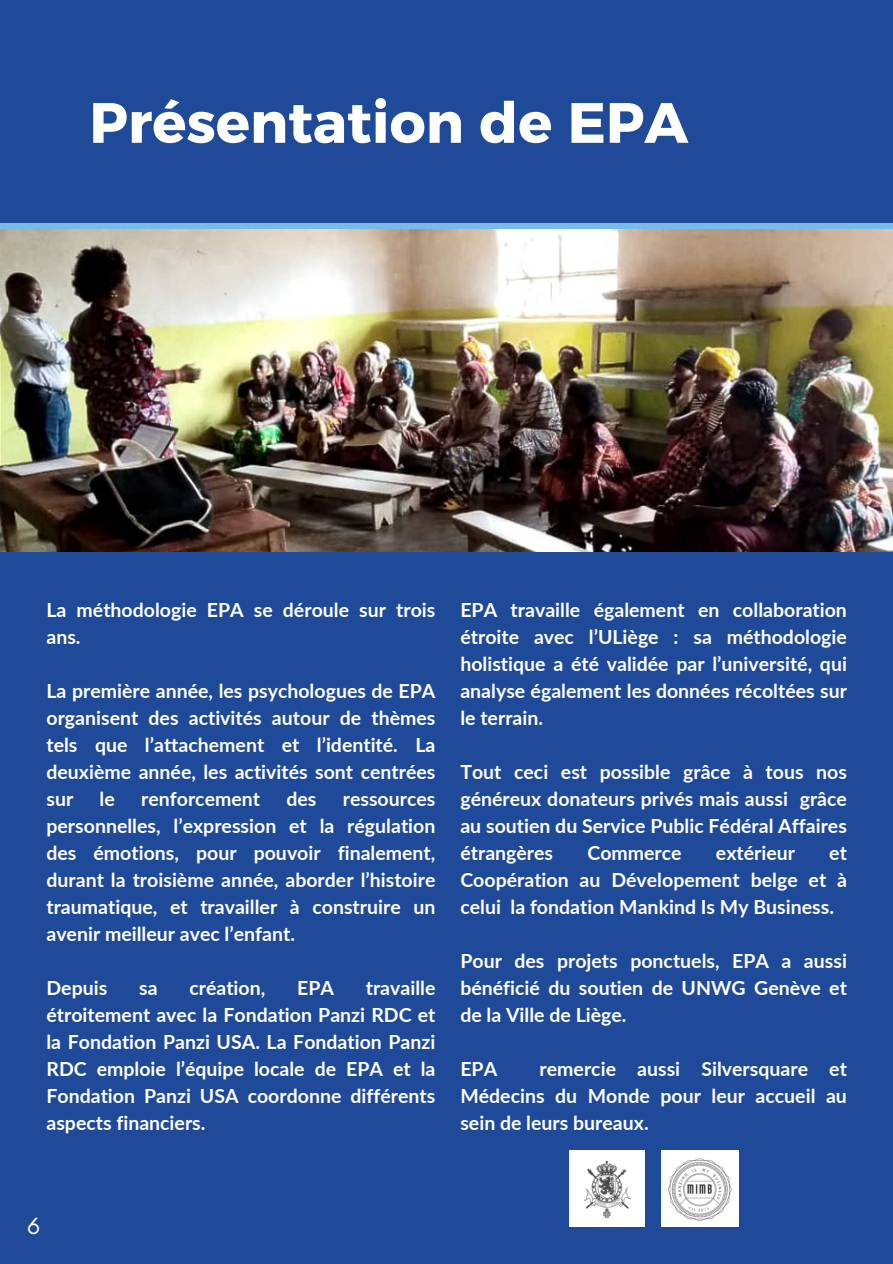
<style>
.page{position:relative;width:893px;height:1264px;background:#fff}
.page>*{position:absolute;margin:0;border:0;box-sizing:border-box;transform-origin:0 0}
.t1{font:56.7px "Kief Montaser Bold";color:#fff}
.t2{font:24px "Glacial Indifference";color:#fff}
.t3{font:700 19.5px/27px "Lato";color:#fff;text-align:justify}
</style>
<div class="page">
<div style="left:0;top:0;width:892px;height:1263px;background:#1f4999"></div>
<div style="left:0;top:223px;width:892px;height:7px;background:#7abae7"></div>
<img style="left:0;top:230px;width:892px;height:321px">
<div style="left:569px;top:1150px;width:76px;height:76px;background:#fff"></div>
<img style="left:584px;top:1161px;width:47px;height:56px">
<img style="left:661px;top:1150px;width:77px;height:76px">
<h1 class="t1" style="left:89px;top:88px;width:600px">Présentation de EPA</h1>
<p class="t3" style="left:46px;top:595px;width:390px">La méthodologie EPA se déroule sur trois ans.</p>
<p class="t3" style="left:46px;top:676px;width:390px">La première année, les psychologues de EPA organisent des activités autour de thèmes tels que l’attachement et l’identité. La deuxième année, les activités sont centrées sur</p>
<p class="t3" style="left:100px;top:784px;width:17px">le</p>
<p class="t3" style="left:141px;top:784px;width:120px">renforcement</p>
<p class="t3" style="left:286px;top:784px;width:32px">des</p>
<p class="t3" style="left:46px;top:784px;width:390px;text-indent:296px">ressources personnelles, l’expression et la régulation des émotions, pour pouvoir finalement, durant la troisième année, aborder l’histoire traumatique, et travailler à construire un avenir meilleur avec l’enfant.</p>
<p class="t3" style="left:46px;top:973px;width:62px">Depuis</p>
<p class="t3" style="left:139px;top:973px;width:20px">sa</p>
<p class="t3" style="left:189px;top:973px;width:77px">création,</p>
<p class="t3" style="left:297px;top:973px;width:38px">EPA</p>
<p class="t3" style="left:46px;top:973px;width:390px;text-indent:319px">travaille étroitement avec la Fondation Panzi RDC et la Fondation Panzi USA. La Fondation Panzi RDC emploie l’équipe locale de EPA et la Fondation Panzi USA coordonne différents aspects financiers.</p>
<p class="t3" style="left:460px;top:595px;width:388px">EPA travaille également en collaboration étroite avec l’ULiège : sa méthodologie holistique a été validée par l’université, qui analyse également les données récoltées sur le terrain.</p>
<p class="t3" style="left:460px;top:757px;width:388px">Tout ceci est possible grâce à tous nos généreux donateurs privés mais aussi grâce au soutien du Service Public Fédéral Affaires étrangères</p>
<p class="t3" style="left:587px;top:838px;width:96px">Commerce</p>
<p class="t3" style="left:715px;top:838px;width:81px">extérieur</p>
<p class="t3" style="left:460px;top:838px;width:388px;text-indent:369px">et Coopération au Dévelopement belge et à celui la fondation Mankind Is My Business.</p>
<p class="t3" style="left:460px;top:946px;width:388px">Pour des projets ponctuels, EPA a aussi bénéficié du soutien de UNWG Genève et de la Ville de Liège.</p>
<p class="t3" style="left:460px;top:1054px;width:38px">EPA</p>
<p class="t3" style="left:460px;top:1054px;width:388px;text-indent:79px">remercie aussi Silversquare et Médecins du Monde pour leur accueil au sein de leurs bureaux.</p>
<p class="t2" style="left:27px;top:1210px;width:14px">6</p>
</div>
